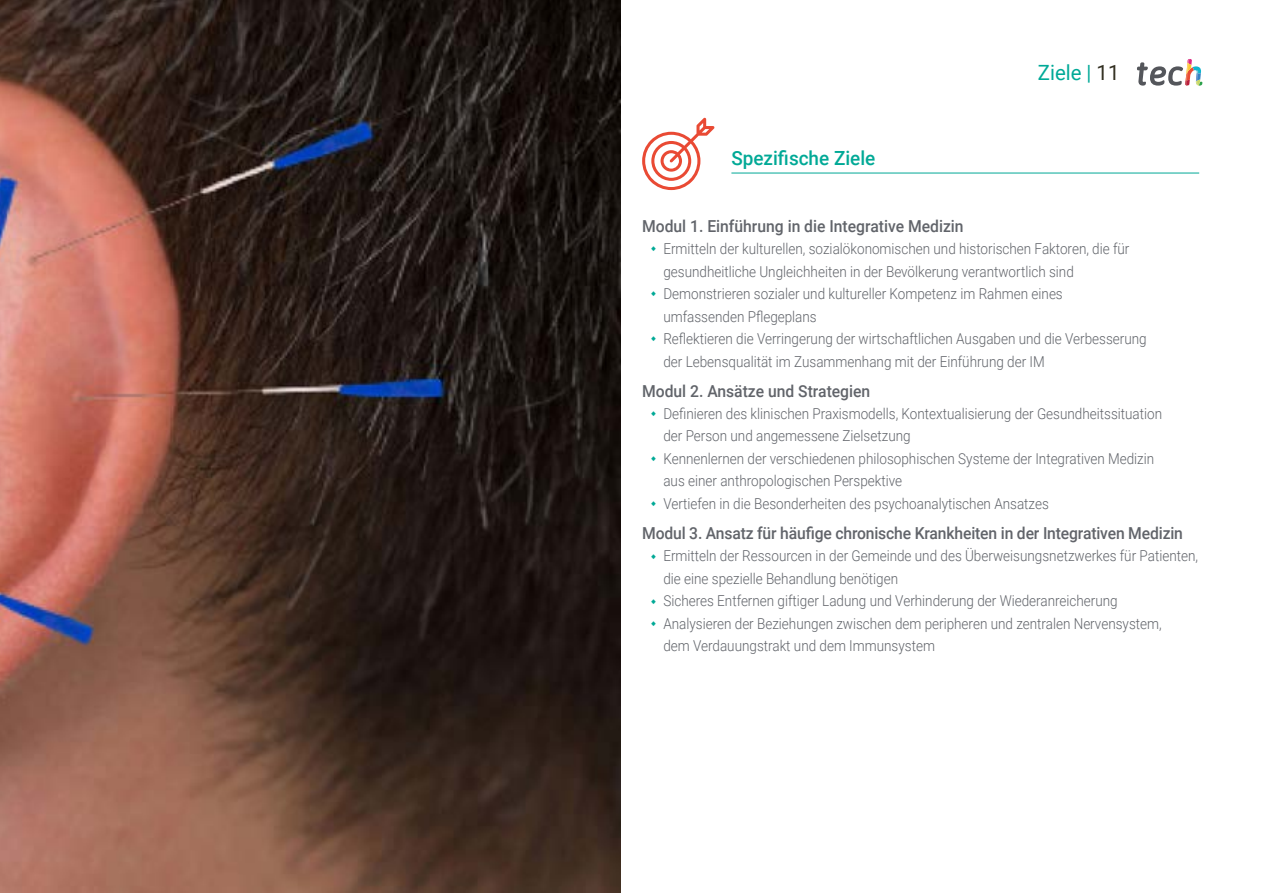
<style>
.page{position:relative;width:1263px;height:893px;background:#fff}
.page>*{position:absolute;margin:0;border:0;box-sizing:border-box;transform-origin:0 0}
.t1{font:21px "Roboto";color:#00a997}
.t2{font:500 19.5px "Roboto";color:#00a996}
.t3{font:500 16.5px "Roboto";letter-spacing:-.01em;color:#61646a;scale:.95 1}
.t4{font:300 15px/22.5px "Roboto";color:#61646a;scale:.9 1}
.s1{color:#312e20}
</style>
<div class="page">
<hr style="left:731px;top:173px;width:468px;height:1px;background:#00a996">
<svg style="left:642px;top:118px;width:72px;height:72px"></svg>
<img style="left:0;top:0;width:621px;height:893px">
<svg style="left:1137px;top:59px;width:65px;height:27px"></svg>
<h2 class="t2" style="left:731px;top:144px;width:145px">Spezifische Ziele</h2>
<h1 class="t1" style="left:1038px;top:57px;width:83px">Ziele | <span class="s1">11</span></h1>
<p class="t3" style="left:642px;top:214px;width:340px">Modul 1. Einführung in die Integrative Medizin</p>
<p class="t4" style="left:663px;top:237px;width:538px">Ermitteln der kulturellen, sozialökonomischen und historischen Faktoren, die für gesundheitliche Ungleichheiten in der Bevölkerung verantwortlich sind Demonstrieren sozialer und kultureller Kompetenz im Rahmen eines umfassenden Pflegeplans<br>Reflektieren die Verringerung der wirtschaftlichen Ausgaben und die Verbesserung der Lebensqualität im Zusammenhang mit der Einführung der IM</p>
<p class="t3" style="left:642px;top:379px;width:242px">Modul 2. Ansätze und Strategien</p>
<p class="t4" style="left:663px;top:402px;width:556px">Definieren des klinischen Praxismodells, Kontextualisierung der Gesundheitssituation der Person und angemessene Zielsetzung<br>Kennenlernen der verschiedenen philosophischen Systeme der Integrativen Medizin aus einer anthropologischen Perspektive<br>Vertiefen in die Besonderheiten des psychoanalytischen Ansatzes</p>
<p class="t3" style="left:642px;top:521px;width:571px">Modul 3. Ansatz für häufige chronische Krankheiten in der Integrativen Medizin</p>
<p class="t4" style="left:663px;top:544px;width:596px">Ermitteln der Ressourcen in der Gemeinde und des Überweisungsnetzwerkes für Patienten, die eine spezielle Behandlung benötigen<br>Sicheres Entfernen giftiger Ladung und Verhinderung der Wiederanreicherung<br>Analysieren der Beziehungen zwischen dem peripheren und zentralen Nervensystem,<br>dem Verdauungstrakt und dem Immunsystem</p>
</div>
